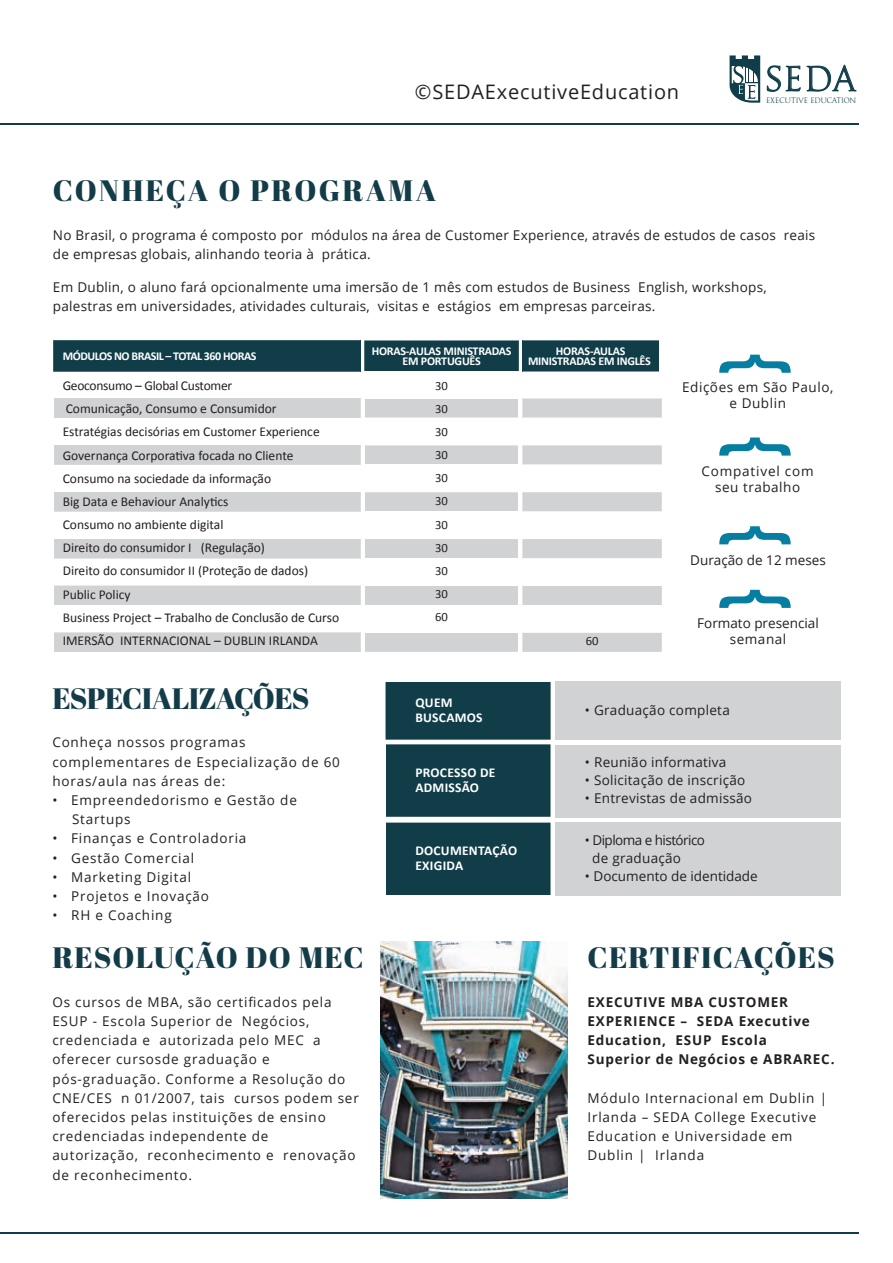
<style>
.page{position:relative;width:893px;height:1263px;background:#fff}
.page>*{position:absolute;margin:0;border:0;box-sizing:border-box;transform-origin:0 0}
.t1{font:34.8px "Goudy Trajan";color:#0f3d49}
.t2{font:29.55px "Abril Fatface";letter-spacing:.03em;color:#133c48}
.t3{font:29.55px "Abril Fatface";letter-spacing:.08em;color:#133c48}
.t4{font:29.55px "Abril Fatface";letter-spacing:-.02em;color:#133c48}
.t5{font:19.95px "Open Sans";letter-spacing:.04em;color:#231f20}
.t6{font:13.5px/19.2px "Open Sans";letter-spacing:.06em;color:#231f20}
.t7{font:13.5px/19.2px "Open Sans";letter-spacing:.02em;color:#231f20}
.t8{font:13.5px/23.2px "Calibri";color:#231f20}
.t9{font:700 13.5px/19.2px "Open Sans";letter-spacing:.06em;color:#231f20}
.t10{font:13.5px/16.2px "Open Sans";color:#231f20;text-align:center}
.t11{font:700 13.5px/15px "Calibri";letter-spacing:.02em;color:#fff}
.t12{font:13.5px/18px "Open Sans";letter-spacing:-.04em;color:#231f20}
.t13{font:13.5px/16.2px "Open Sans";letter-spacing:.04em;color:#231f20;text-align:center}
.t14{font:12.6px/23.2px "Calibri";color:#231f20;text-align:justify}
.t15{font:700 12px/10.5px "Calibri";letter-spacing:-.02em;color:#fff;text-align:center}
.t16{font:700 12px "Calibri";letter-spacing:-.04em;color:#fff}
.t17{font:7.8px "Goudy Trajan";color:#0f3d49}
</style>
<div class="page">
<div style="left:555px;top:681px;width:285px;height:59px;background:#d1d2d4"></div>
<div style="left:555px;top:745px;width:285px;height:72px;background:#d1d2d4"></div>
<div style="left:555px;top:822px;width:285px;height:74px;background:#d1d2d4"></div>
<svg style="left:385px;top:682px;width:166px;height:213px;background:#1e4852"></svg>
<hr style="left:0;top:123px;width:859px;height:2px;background:#133c48">
<hr style="left:0;top:1233px;width:859px;height:1px;background:#133c48">
<svg style="left:53px;top:340px;width:606px;height:32px;background:#19444f"></svg>
<div style="left:54px;top:398px;width:608px;height:20px;background:#d1d2d4"></div>
<div style="left:54px;top:445px;width:608px;height:20px;background:#d1d2d4"></div>
<svg style="left:54px;top:492px;width:608px;height:20px;background:#d3d4d6"></svg>
<div style="left:54px;top:539px;width:608px;height:20px;background:#d1d2d4"></div>
<div style="left:54px;top:585px;width:608px;height:20px;background:#d1d2d4"></div>
<div style="left:54px;top:632px;width:608px;height:20px;background:#d1d2d4"></div>
<svg style="left:719px;top:437px;width:72px;height:19px"></svg>
<svg style="left:719px;top:355px;width:72px;height:18px"></svg>
<svg style="left:719px;top:526px;width:72px;height:18px"></svg>
<svg style="left:719px;top:590px;width:72px;height:18px"></svg>
<svg style="left:767px;top:64px;width:90px;height:28px"></svg>
<svg style="left:730px;top:55px;width:30px;height:48px"></svg>
<img style="left:380px;top:941px;width:187px;height:258px">
<h3 class="t5" style="left:415px;top:78px;width:266px">©SEDAExecutiveEducation</h3>
<h1 class="t1" style="left:765px;top:60px;width:92px">SEDA</h1>
<p class="t17" style="left:766px;top:96px;width:92px">EXECUTIVE EDUCATION</p>
<h2 class="t3" style="left:53px;top:170px;width:385px">CONHEÇA O PROGRAMA</h2>
<p class="t7" style="left:53px;top:225px;width:764px">No Brasil, o programa é composto por módulos na área de Customer Experience, através de estudos de casos reais de empresas globais, alinhando teoria à prática.</p>
<p class="t7" style="left:53px;top:277px;width:715px">Em Dublin, o aluno fará opcionalmente uma imersão de 1 mês com estudos de Business English, workshops, palestras em universidades, atividades culturais, visitas e estágios em empresas parceiras.</p>
<p class="t15" style="left:372px;top:345px;width:141px">HORAS-AULAS MINISTRADAS<br>EM PORTUGUÊS</p>
<p class="t15" style="left:528px;top:345px;width:124px">HORAS-AULAS<br>MINISTRADAS EM INGLÊS</p>
<p class="t16" style="left:63px;top:348px;width:195px">MÓDULOS NO BRASIL – TOTAL 360 HORAS</p>
<p class="t8" style="left:63px;top:374px;width:278px">Geoconsumo – Global Customer<br>Comunicação, Consumo e Consumidor<br>Estratégias decisórias em Customer Experience Governança Corporativa focada no Cliente Consumo na sociedade da informação<br>Big Data e Behaviour Analytics<br>Consumo no ambiente digital<br>Direito do consumidor I (Regulação)<br>Direito do consumidor II (Proteção de dados)<br>Public Policy<br>Business Project – Trabalho de Conclusão de Curso IMERSÃO INTERNACIONAL – DUBLIN IRLANDA</p>
<p class="t14" style="left:435px;top:374px;width:14px">30<br>30<br>30<br>30<br>30<br>30<br>30<br>30<br>30<br>30<br>60</p>
<p class="t14" style="left:586px;top:630px;width:14px">60</p>
<p class="t13" style="left:682px;top:378px;width:153px">Edições em São Paulo, e Dublin</p>
<p class="t6" style="left:702px;top:462px;width:114px;line-height:16.2px;text-align:center">Compativel com seu trabalho</p>
<p class="t10" style="left:690px;top:551px;width:137px">Duração de 12 meses</p>
<p class="t10" style="left:697px;top:615px;width:123px">Formato presencial semanal</p>
<h2 class="t4" style="left:52px;top:678px;width:259px">ESPECIALIZAÇÕES</h2>
<p class="t6" style="left:52px;top:732px;width:289px">Conheça nossos programas complementares de Especialização de 60 horas/aula nas áreas de:</p>
<p class="t6" style="left:72px;top:790px;width:226px;text-indent:-20px">• Empreendedorismo e Gestão de<br>Startups</p>
<p class="t6" style="left:52px;top:828px;width:196px">• Finanças e Controladoria</p>
<p class="t6" style="left:52px;top:848px;width:143px">• Gestão Comercial</p>
<p class="t6" style="left:52px;top:867px;width:140px">• Marketing Digital</p>
<p class="t6" style="left:52px;top:886px;width:158px">• Projetos e Inovação</p>
<p class="t6" style="left:52px;top:905px;width:121px">• RH e Coaching</p>
<h2 class="t2" style="left:52px;top:937px;width:313px">RESOLUÇÃO DO MEC</h2>
<p class="t6" style="left:52px;top:992px;width:308px">Os cursos de MBA, são certificados pela ESUP - Escola Superior de Negócios, credenciada e autorizada pelo MEC a oferecer cursosde graduação e pós-graduação. Conforme a Resolução do CNE/CES n 01/2007, tais cursos podem ser oferecidos pelas instituições de ensino credenciadas independente de<br>autorização, reconhecimento e renovação de reconhecimento.</p>
<p class="t11" style="left:415px;top:695px;width:69px">QUEM<br>BUSCAMOS</p>
<p class="t11" style="left:415px;top:764px;width:82px">PROCESSO DE<br>ADMISSÃO</p>
<p class="t7" style="left:585px;top:700px;width:146px">• Graduação completa</p>
<p class="t7" style="left:585px;top:752px;width:143px">• Reunião informativa</p>
<p class="t7" style="left:585px;top:770px;width:162px">• Solicitação de inscrição</p>
<p class="t7" style="left:585px;top:788px;width:169px">• Entrevistas de admissão</p>
<p class="t11" style="left:415px;top:843px;width:103px">DOCUMENTAÇÃO<br>EXIGIDA</p>
<p class="t12" style="left:592px;top:830px;width:114px;text-indent:-7px">• Diploma e histórico de graduação</p>
<p class="t10" style="left:585px;top:867px;width:174px">• Documento de identidade</p>
<h2 class="t2" style="left:587px;top:937px;width:249px">CERTIFICAÇÕES</h2>
<p class="t9" style="left:587px;top:992px;width:248px">EXECUTIVE MBA CUSTOMER<br>EXPERIENCE – SEDA Executive<br>Education, ESUP Escola<br>Superior de Negócios e ABRAREC.</p>
<p class="t6" style="left:587px;top:1088px;width:241px">Módulo Internacional em Dublin |<br>Irlanda – SEDA College Executive<br>Education e Universidade em<br>Dublin | Irlanda</p>
</div>
